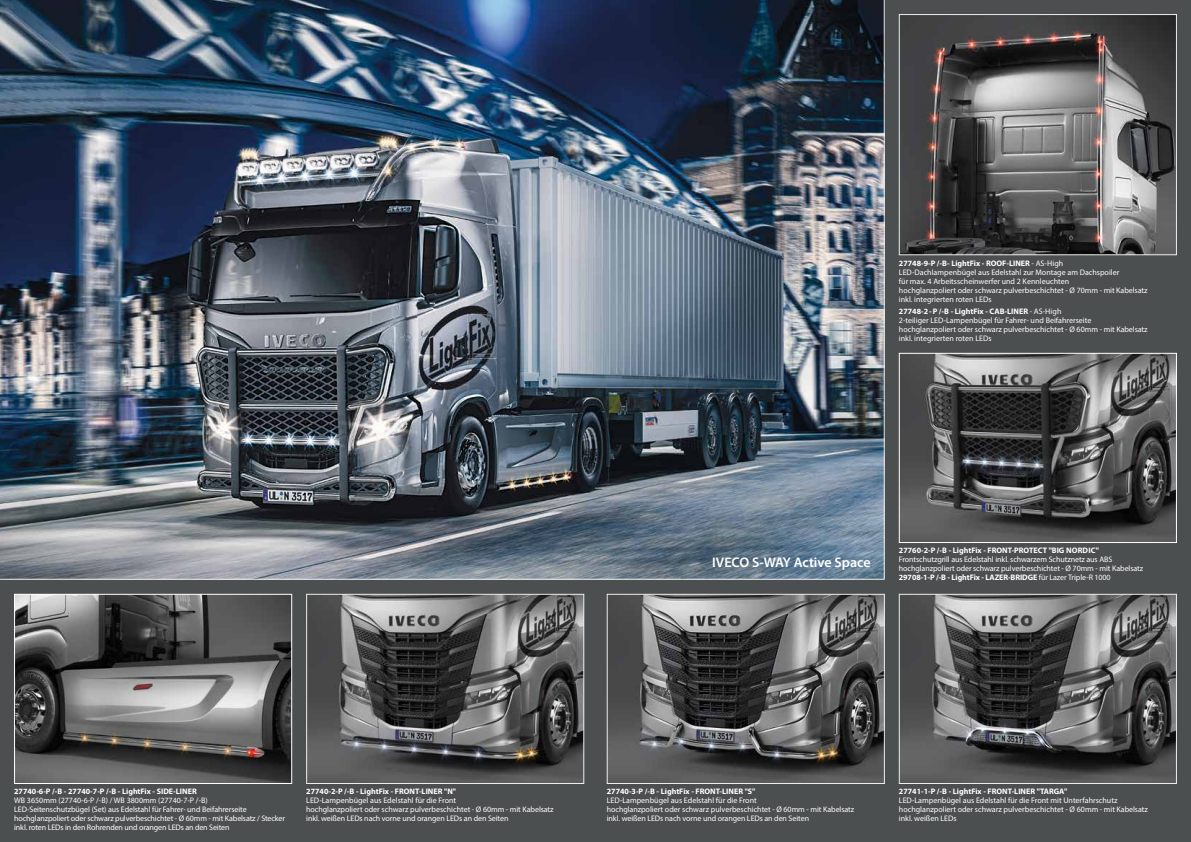
<style>
.page{position:relative;width:1191px;height:842px;background:#4c4f50}
.page>*{position:absolute;margin:0;border:0;box-sizing:border-box;transform-origin:0 0}
.t1{font:600 14px "Myriad Pro";color:#fff}
.t2{font:8px/9px "Myriad Pro";letter-spacing:-.005em;color:#fff}
.t3{font:700 8px "Myriad Pro";color:#fff}
.s1{font-weight:700}
</style>
<div class="page">
<img style="left:0;top:0;width:884px;height:580px">
<img style="left:901px;top:355px;width:273px;height:186px">
<div style="left:899px;top:353px;width:277px;height:190px;border:1px solid #fff"></div>
<img style="left:16px;top:596px;width:274px;height:186px">
<div style="left:14px;top:594px;width:278px;height:190px;border:1px solid #fff"></div>
<img style="left:308px;top:596px;width:274px;height:186px">
<div style="left:306px;top:594px;width:278px;height:190px;border:1px solid #ededed"></div>
<img style="left:609px;top:596px;width:273px;height:186px">
<div style="left:607px;top:594px;width:277px;height:190px;border:1px solid #ededed"></div>
<img style="left:901px;top:596px;width:273px;height:186px">
<div style="left:899px;top:594px;width:277px;height:190px;border:1px solid #ededed"></div>
<img style="left:901px;top:16px;width:273px;height:237px">
<div style="left:899px;top:14px;width:277px;height:241px;border:1px solid #ededed"></div>
<p class="t2" style="left:899px;top:259px;width:250px"><span class="s1">27748-9-P /-B- LightFix - ROOF-LINER</span> - AS-High<br>LED-Dachlampenbügel aus Edelstahl zur Montage am Dachspoiler<br>für max. 4 Arbeitsscheinwerfer und 2 Kennleuchten<br>hochglanzpoliert oder schwarz pulverbeschichtet - Ø 70mm - mit Kabelsatz inkl. integrierten roten LEDs</p>
<p class="t2" style="left:899px;top:307px;width:250px"><span class="s1">27748-2-P /-B - LightFix - CAB-LINER</span> - AS-High<br>2-teiliger LED-Lampenbügel für Fahrer- und Beifahrerseite hochglanzpoliert oder schwarz pulverbeschichtet - Ø 60mm - mit Kabelsatz inkl. integrierten roten LEDs</p>
<h1 class="t1" style="left:712px;top:553px;width:160px">IVECO S-WAY Active Space</h1>
<p class="t3" style="left:899px;top:545px;width:201px">27760-2-P /-B - LightFix - FRONT-PROTECT "BIG NORDIC"</p>
<p class="t2" style="left:899px;top:555px;width:246px">Frontschutzgrill aus Edelstahl inkl. schwarzem Schutznetz aus ABS hochglanzpoliert oder schwarz pulverbeschichtet - Ø 70mm - mit Kabelsatz<br><span class="s1">29708-1-P /-B - LightFix - LAZER-BRIDGE</span> für Lazer Triple-R 1000</p>
<p class="t3" style="left:14px;top:786px;width:184px">27740-6-P /-B - 27740-7-P /-B - LightFix - SIDE-LINER</p>
<p class="t2" style="left:14px;top:796px;width:272px">WB 3650mm (27740-6-P /-B) / WB 3800mm (27740-7-P /-B)<br>LED-Seitenschutzbügel (Set) aus Edelstahl für Fahrer- und Beifahrerseite hochglanzpoliert oder schwarz pulverbeschichtet - Ø 60mm - mit Kabelsatz / Stecker inkl. roten LEDs in den Rohrenden und orangen LEDs an den Seiten</p>
<p class="t3" style="left:306px;top:786px;width:151px">27740-2-P /-B - LightFix - FRONT-LINER "N"</p>
<p class="t2" style="left:306px;top:796px;width:249px">LED-Lampenbügel aus Edelstahl für die Front<br>hochglanzpoliert oder schwarz pulverbeschichtet - Ø 60mm - mit Kabelsatz inkl. weißen LEDs nach vorne und orangen LEDs an den Seiten</p>
<p class="t3" style="left:607px;top:786px;width:150px">27740-3-P /-B - LightFix - FRONT-LINER "S"</p>
<p class="t2" style="left:607px;top:796px;width:249px">LED-Lampenbügel aus Edelstahl für die Front<br>hochglanzpoliert oder schwarz pulverbeschichtet - Ø 60mm - mit Kabelsatz inkl. weißen LEDs nach vorne und orangen LEDs an den Seiten</p>
<p class="t3" style="left:899px;top:786px;width:170px">27741-1-P /-B - LightFix - FRONT-LINER "TARGA"</p>
<p class="t2" style="left:899px;top:796px;width:250px">LED-Lampenbügel aus Edelstahl für die Front mit Unterfahrschutz hochglanzpoliert oder schwarz pulverbeschichtet - Ø 60mm - mit Kabelsatz inkl. weißen LEDs</p>
</div>
